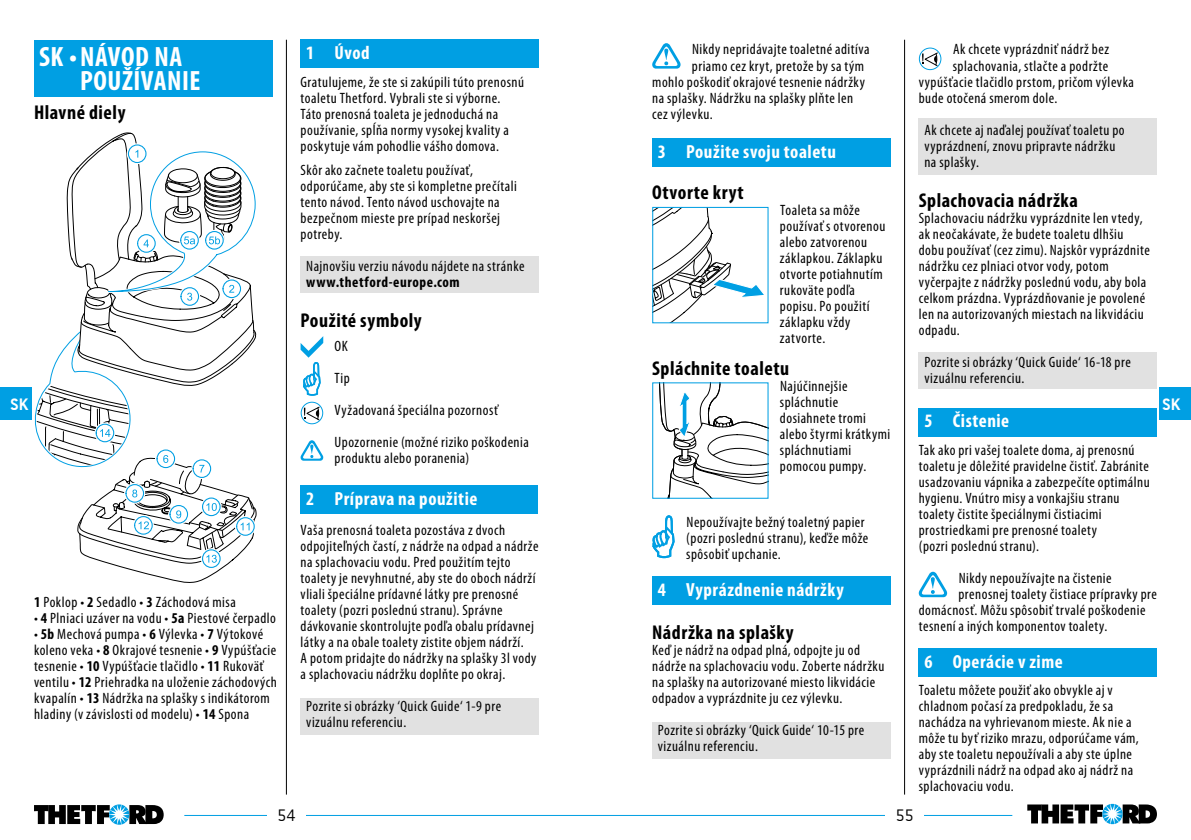
<style>
.page{position:relative;width:1191px;height:840px;background:#fff}
.page>*{position:absolute;margin:0;border:0;box-sizing:border-box;transform-origin:0 0}
.t1{font:700 condensed 28px/24px "Myriad Pro";letter-spacing:.02em;color:#fff}
.t2{font:700 condensed 20px "Myriad Pro";letter-spacing:.03em;color:#000}
.t3{font:700 condensed 19px "Myriad Pro";letter-spacing:.03em;color:#fff}
.t4{font:300 18px "Conduit IT Clight";color:#000}
.t5{font:700 18px "Conduit IT Cbold";color:#fff}
.t6{font:condensed 15px/16px "Myriad Pro";letter-spacing:.035em;color:#000}
.t7{font:700 condensed 15px "Myriad Pro";letter-spacing:.04em;color:#000}
.s1{font-weight:700}
</style>
<div class="page">
<hr style="left:286px;top:40px;width:1px;height:754px;background:#000">
<hr style="left:904px;top:40px;width:1px;height:754px;background:#000">
<svg style="left:34px;top:804px;width:130px;height:20px"></svg>
<svg style="left:1027px;top:803px;width:130px;height:20px"></svg>
<hr style="left:184px;top:814px;width:828px;height:1px;background:#009fe3">
<div style="left:885px;top:798px;width:39px;height:32px;background:#fff"></div>
<div style="left:267px;top:798px;width:39px;height:32px;background:#fff"></div>
<div style="left:300px;top:697px;width:239px;height:37px;background:#e1e1e1"></div>
<div style="left:652px;top:721px;width:238px;height:37px;background:#e1e1e1"></div>
<div style="left:918px;top:352px;width:239px;height:36px;background:#e1e1e1"></div>
<div style="left:300px;top:256px;width:239px;height:36px;background:#e1e1e1"></div>
<div style="left:918px;top:118px;width:239px;height:56px;background:#e1e1e1"></div>
<svg style="left:652px;top:43px;width:28px;height:26px"></svg>
<div style="left:652px;top:138px;width:238px;height:28px;background:#009fe3"></div>
<svg style="left:654px;top:209px;width:110px;height:112px"></svg>
<div style="left:652px;top:207px;width:116px;height:116px;border:1px solid #009fe3"></div>
<svg style="left:659px;top:384px;width:107px;height:112px"></svg>
<svg style="left:652px;top:515px;width:23px;height:43px"></svg>
<div style="left:652px;top:576px;width:238px;height:28px;background:#009fe3"></div>
<div style="left:919px;top:48px;width:22px;height:22px;border:1px solid #009fe3;border-radius:50%"></div>
<svg style="left:922px;top:52px;width:16px;height:14px"></svg>
<div style="left:918px;top:408px;width:239px;height:28px;background:#009fe3"></div>
<svg style="left:918px;top:571px;width:29px;height:26px"></svg>
<div style="left:918px;top:648px;width:239px;height:28px;background:#009fe3"></div>
<div style="left:300px;top:40px;width:239px;height:28px;background:#009fe3"></div>
<svg style="left:300px;top:336px;width:23px;height:59px"></svg>
<div style="left:301px;top:401px;width:22px;height:23px;border:1px solid #009fe3;border-radius:50%"></div>
<svg style="left:304px;top:406px;width:16px;height:14px"></svg>
<svg style="left:300px;top:440px;width:23px;height:20px"></svg>
<div style="left:300px;top:485px;width:238px;height:28px;background:#009fe3"></div>
<div style="left:34px;top:40px;width:238px;height:56px;background:#009fe3"></div>
<svg style="left:34px;top:132px;width:222px;height:450px"></svg>
<div style="left:1159px;top:387px;width:32px;height:33px;background:#009fe3"></div>
<div style="left:0;top:387px;width:31px;height:33px;background:#009fe3"></div>
<h1 class="t1" style="left:80px;top:44px;width:122px;text-indent:-41px">SK •NÁVOD NA<br>POUŽÍVANIE</h1>
<h2 class="t2" style="left:34px;top:99px;width:93px">Hlavné diely</h2>
<p class="t3" style="left:306px;top:41px;width:65px">1 Úvod</p>
<p class="t6" style="left:300px;top:73px;width:225px">Gratulujeme, že ste si zakúpili túto prenosnú toaletu Thetford. Vybrali ste si výborne.<br>Táto prenosná toaleta je jednoduchá na používanie, spĺňa normy vysokej kvality a poskytuje vám pohodlie vášho domova.</p>
<p class="t6" style="left:300px;top:161px;width:218px">Skôr ako začnete toaletu používať, odporúčame, aby ste si kompletne prečítali tento návod. Tento návod uschovajte na bezpečnom mieste pre prípad neskoršej potreby.</p>
<p class="t6" style="left:306px;top:257px;width:220px">Najnovšiu verziu návodu nájdete na stránke</p>
<p class="t7" style="left:306px;top:272px;width:155px">www.thetford-europe.com</p>
<h2 class="t2" style="left:300px;top:307px;width:123px">Použité symboly</h2>
<p class="t6" style="left:334px;top:329px;width:196px;line-height:32px">OK<br>Tip<br>Vyžadovaná špeciálna pozornosť<br>Upozornenie (možné riziko poškodenia</p>
<p class="t6" style="left:334px;top:449px;width:136px">produktu alebo poranenia)</p>
<p class="t3" style="left:306px;top:486px;width:173px">2 Príprava na použitie</p>
<p class="t6" style="left:300px;top:521px;width:239px">Vaša prenosná toaleta pozostáva z dvoch odpojiteľných častí, z nádrže na odpad a nádrže na splachovaciu vodu. Pred použitím tejto toalety je nevyhnutné, aby ste do oboch nádrží vliali špeciálne prídavné látky pre prenosné toalety (pozri poslednú stranu). Správne dávkovanie skontrolujte podľa obalu prídavnej látky a na obale toalety zistite objem nádrží.<br>A potom pridajte do nádržky na splašky 3l vody a splachovaciu nádržku doplňte po okraj.</p>
<p class="t6" style="left:306px;top:697px;width:196px">Pozrite si obrázky ‘Quick Guide‘ 1-9 pre vizuálnu referenciu.</p>
<p class="t6" style="left:953px;top:41px;width:157px">Ak chcete vyprázdniť nádrž bez</p>
<p class="t6" style="left:952px;top:57px;width:157px">splachovania, stlačte a podržte</p>
<p class="t6" style="left:918px;top:73px;width:217px">vypúšťacie tlačidlo prstom, pričom výlevka</p>
<p class="t6" style="left:918px;top:89px;width:140px">bude otočená smerom dole.</p>
<p class="t6" style="left:924px;top:121px;width:202px">Ak chcete aj naďalej používať toaletu po vyprázdnení, znovu pripravte nádržku na splašky.</p>
<h2 class="t2" style="left:918px;top:187px;width:161px">Splachovacia nádržka</h2>
<p class="t6" style="left:918px;top:209px;width:232px">Splachovaciu nádržku vyprázdnite len vtedy, ak neočakávate, že budete toaletu dlhšiu dobu používať (cez zimu). Najskôr vyprázdnite nádržku cez plniaci otvor vody, potom vyčerpajte z nádržky poslednú vodu, aby bola celkom prázdna. Vyprázdňovanie je povolené len na autorizovaných miestach na likvidáciu odpadu.</p>
<p class="t6" style="left:924px;top:353px;width:208px">Pozrite si obrázky ‘Quick Guide‘ 16-18 pre vizuálnu referenciu.</p>
<p class="t3" style="left:924px;top:409px;width:86px">5 Čistenie</p>
<p class="t6" style="left:918px;top:441px;width:232px">Tak ako pri vašej toalete doma, aj prenosnú toaletu je dôležité pravidelne čistiť. Zabránite usadzovaniu vápnika a zabezpečíte optimálnu hygienu. Vnútro misy a vonkajšiu stranu toalety čistite špeciálnymi čistiacimi prostriedkami pre prenosné toalety<br>(pozri poslednú stranu).</p>
<p class="t6" style="left:958px;top:569px;width:154px">Nikdy nepoužívajte na čistenie</p>
<p class="t6" style="left:958px;top:585px;width:200px">prenosnej toalety čistiace prípravky pre</p>
<p class="t6" style="left:918px;top:601px;width:228px">domácnosť. Môžu spôsobiť trvalé poškodenie</p>
<p class="t6" style="left:918px;top:617px;width:190px">tesnení a iných komponentov toalety.</p>
<p class="t3" style="left:924px;top:649px;width:140px">6 Operácie v zime</p>
<p class="t6" style="left:918px;top:681px;width:222px">Toaletu môžete použiť ako obvykle aj v chladnom počasí za predpokladu, že sa nachádza na vyhrievanom mieste. Ak nie a môže tu byť riziko mrazu, odporúčame vám, aby ste toaletu nepoužívali a aby ste úplne vyprázdnili nádrž na odpad ako aj nádrž na splachovaciu vodu.</p>
<p class="t6" style="left:692px;top:41px;width:179px">Nikdy nepridávajte toaletné aditíva</p>
<p class="t6" style="left:692px;top:57px;width:174px">priamo cez kryt, pretože by sa tým</p>
<p class="t6" style="left:652px;top:73px;width:214px">mohlo poškodiť okrajové tesnenie nádržky</p>
<p class="t6" style="left:652px;top:89px;width:202px">na splašky. Nádržku na splašky plňte len</p>
<p class="t6" style="left:652px;top:105px;width:62px">cez výlevku.</p>
<p class="t3" style="left:658px;top:139px;width:180px">3 Použite svoju toaletu</p>
<h2 class="t2" style="left:652px;top:179px;width:93px">Otvorte kryt</h2>
<p class="t6" style="left:780px;top:201px;width:107px">Toaleta sa môže používať s otvorenou alebo zatvorenou záklapkou. Záklapku otvorte potiahnutím rukoväte podľa popisu. Po použití záklapku vždy zatvorte.</p>
<h2 class="t2" style="left:652px;top:355px;width:138px">Spláchnite toaletu</h2>
<p class="t6" style="left:780px;top:377px;width:112px">Najúčinnejšie spláchnutie dosiahnete tromi alebo štyrmi krátkymi spláchnutiami pomocou pumpy.</p>
<p class="t5" style="left:11px;top:393px;width:19px">SK</p>
<p class="t5" style="left:1162px;top:393px;width:19px">SK</p>
<p class="t6" style="left:686px;top:513px;width:184px">Nepoužívajte bežný toaletný papier (pozri poslednú stranu), keďže môže spôsobiť upchanie.</p>
<p class="t3" style="left:658px;top:577px;width:187px">4 Vyprázdnenie nádržky</p>
<h2 class="t2" style="left:652px;top:619px;width:143px">Nádržka na splašky</h2>
<p class="t6" style="left:652px;top:641px;width:234px">Keď je nádrž na odpad plná, odpojte ju od nádrže na splachovaciu vodu. Zoberte nádržku na splašky na autorizované miesto likvidácie odpadov a vyprázdnite ju cez výlevku.</p>
<p class="t6" style="left:658px;top:721px;width:208px">Pozrite si obrázky ‘Quick Guide‘ 10-15 pre vizuálnu referenciu.</p>
<p class="t6" style="left:34px;top:593px;width:203px"><span class="s1">1</span> Poklop • <span class="s1">2</span> Sedadlo • <span class="s1">3</span> Záchodová misa</p>
<p class="t6" style="left:34px;top:609px;width:243px">• <span class="s1">4</span> Plniaci uzáver na vodu • <span class="s1">5a</span> Piestové čerpadlo</p>
<p class="t6" style="left:34px;top:625px;width:244px">• <span class="s1">5b</span> Mechová pumpa • <span class="s1">6</span> Výlevka • <span class="s1">7</span> Výtokové koleno veka • <span class="s1">8</span> Okrajové tesnenie • <span class="s1">9</span> Vypúšťacie tesnenie • <span class="s1">10</span> Vypúšťacie tlačidlo • <span class="s1">11</span> Rukoväť ventilu • <span class="s1">12</span> Priehradka na uloženie záchodových kvapalín • <span class="s1">13</span> Nádržka na splašky s indikátorom hladiny (v závislosti od modelu) • <span class="s1">14</span> Spona</p>
<p class="t4" style="left:277px;top:804px;width:20px">54</p>
<p class="t4" style="left:895px;top:804px;width:20px">55</p>
</div>
